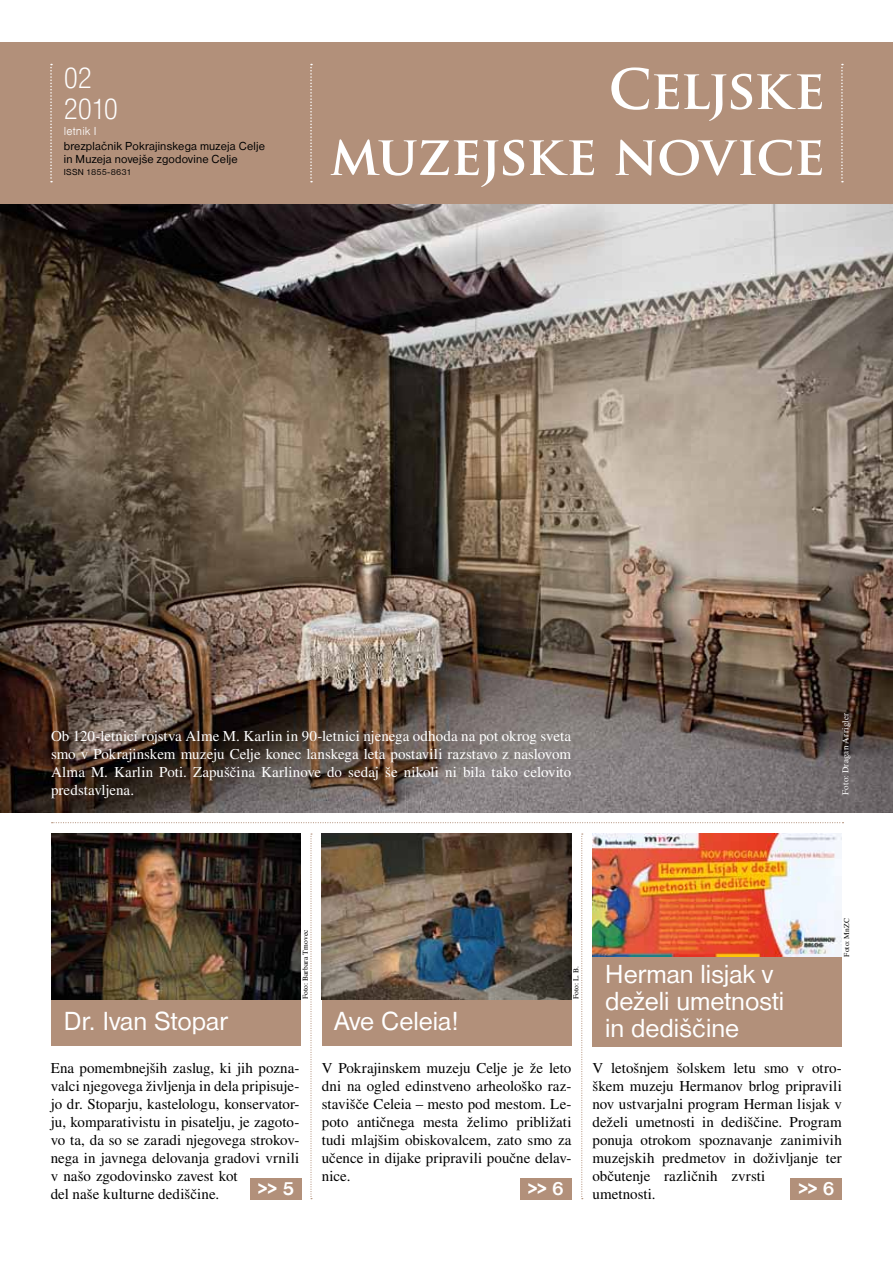
<style>
.page{position:relative;width:893px;height:1263px;background:#fff}
.page>*{position:absolute;margin:0;border:0;box-sizing:border-box;transform-origin:0 0}
.t1{font:700 54px/66px "Trajan Pro";letter-spacing:-.03em;color:#fff;text-align:right}
.t2{font:30px/30.5px "Nimbus San D Ligh Cond";letter-spacing:-.02em;color:#fff}
.t3{font:27px/27px "Nimbus San D";color:#fff}
.t4{font:700 19.5px "Nimbus San D";color:#fff}
.t5{font:15px/18px "Nimbus Rom No 9 LCE";color:#000}
.t6{font:15px/18px "Nimbus Rom No 9 LCE";color:#fff;text-align:justify}
.t7{font:12px/13.5px "Nimbus San D";letter-spacing:.015em;color:#000}
.t8{font:12px "Nimbus San D Ligh";letter-spacing:.01em;color:#fff}
.t9{font:9px "Nimbus Rom No 9 LCE";letter-spacing:.015em;color:#fff}
.t10{font:9px "Nimbus San D";letter-spacing:.02em;color:#000}
.t11{font:7.5px "Nimbus Rom No 9 LCE";letter-spacing:.015em;color:#000}
</style>
<div class="page">
<div style="left:322px;top:999px;width:249px;height:47px;background:#b2907a"></div>
<div style="left:592px;top:953px;width:250px;height:93px;background:#b2907a"></div>
<div style="left:51px;top:999px;width:250px;height:47px;background:#b2907a"></div>
<img style="left:0;top:204px;width:893px;height:608px">
<img style="left:592px;top:833px;width:250px;height:124px">
<img style="left:51px;top:833px;width:250px;height:166px">
<div style="left:0;top:43px;width:893px;height:161px;background:#b2907a"></div>
<svg style="left:310px;top:833px;width:2px;height:366px"></svg>
<svg style="left:581px;top:833px;width:2px;height:366px"></svg>
<div style="left:251px;top:1178px;width:51px;height:21px;background:#b2907a"></div>
<div style="left:520px;top:1178px;width:51px;height:21px;background:#b2907a"></div>
<div style="left:791px;top:1178px;width:51px;height:21px;background:#b2907a"></div>
<svg style="left:50px;top:64px;width:2px;height:118px"></svg>
<svg style="left:310px;top:64px;width:2px;height:118px"></svg>
<svg style="left:841px;top:64px;width:2px;height:118px"></svg>
<svg style="left:52px;top:822px;width:791px;height:1px"></svg>
<img style="left:322px;top:833px;width:249px;height:166px">
<h2 class="t2" style="left:64px;top:64px;width:56px">02<br>2010</h2>
<h1 class="t1" style="left:330px;top:57px;width:497px">CELJSKE<br>MUZEJSKE NOVICE</h1>
<p class="t8" style="left:64px;top:124px;width:34px">letnik I</p>
<p class="t7" style="left:64px;top:139px;width:203px">brezplačnik Pokrajinskega muzeja Celje in Muzeja novejše zgodovine Celje</p>
<p class="t10" style="left:64px;top:167px;width:70px">ISSN 1855-8631</p>
<p class="t6" style="left:51px;top:727px;width:522px">Ob 120-letnici rojstva Alme M. Karlin in 90-letnici njenega odhoda na pot okrog sveta smo v Pokrajinskem muzeju Celje konec lanskega leta postavili razstavo z naslovom Alma M. Karlin Poti. Zapuščina Karlinove do sedaj še nikoli ni bila tako celovito predstavljena.</p>
<p class="t9" style="left:840px;top:795px;width:83px;rotate:-90deg">Foto: Dragan Arrigler</p>
<h3 class="t3" style="left:64px;top:1008px;width:165px">Dr. Ivan Stopar</h3>
<p class="t11" style="left:301px;top:999px;width:71px;rotate:-90deg">Foto: Barbara Trnovec</p>
<p class="t11" style="left:842px;top:957px;width:40px;rotate:-90deg">Foto: MnZC</p>
<h3 class="t3" style="left:605px;top:960px;width:180px">Herman lisjak v deželi umetnosti</h3>
<p class="t11" style="left:572px;top:999px;width:35px;rotate:-90deg">Foto: L. B.</p>
<h3 class="t3" style="left:334px;top:1008px;width:126px">Ave Celeia!</h3>
<h3 class="t3" style="left:605px;top:1014px;width:136px">in dediščine</h3>
<p class="t5" style="left:51px;top:1059px;width:250px">Ena pomembnejših zaslug, ki jih pozna&shy;valci njegovega življenja in dela pripisuje&shy;jo dr. Stoparju, kastelologu, konservator&shy;ju, komparativistu in pisatelju, je zagoto&shy;vo ta, da so se zaradi njegovega strokov&shy;nega in javnega delovanja gradovi vrnili v našo zgodovinsko zavest kot<br>del naše kulturne dediščine.</p>
<p class="t5" style="left:322px;top:1059px;width:251px;text-align:justify">V Pokrajinskem muzeju Celje je že leto dni na ogled edinstveno arheološko raz&shy;stavišče Celeia – mesto pod mestom. Le&shy;poto antičnega mesta želimo približati tudi mlajšim obiskovalcem, zato smo za učence in dijake pripravili poučne delav&shy;nice.</p>
<p class="t5" style="left:592px;top:1059px;width:251px">V letošnjem šolskem letu smo v otro&shy;škem muzeju Hermanov brlog pripravili nov ustvarjalni program Herman lisjak v deželi umetnosti in dediščine. Program ponuja otrokom spoznavanje zanimivih muzejskih predmetov in doživljanje ter občutenje različnih zvrsti<br>umetnosti.</p>
<h3 class="t4" style="left:258px;top:1177px;width:38px">&gt;&gt; 5</h3>
<h3 class="t4" style="left:528px;top:1177px;width:38px">&gt;&gt; 6</h3>
<h3 class="t4" style="left:798px;top:1177px;width:38px">&gt;&gt; 6</h3>
</div>
